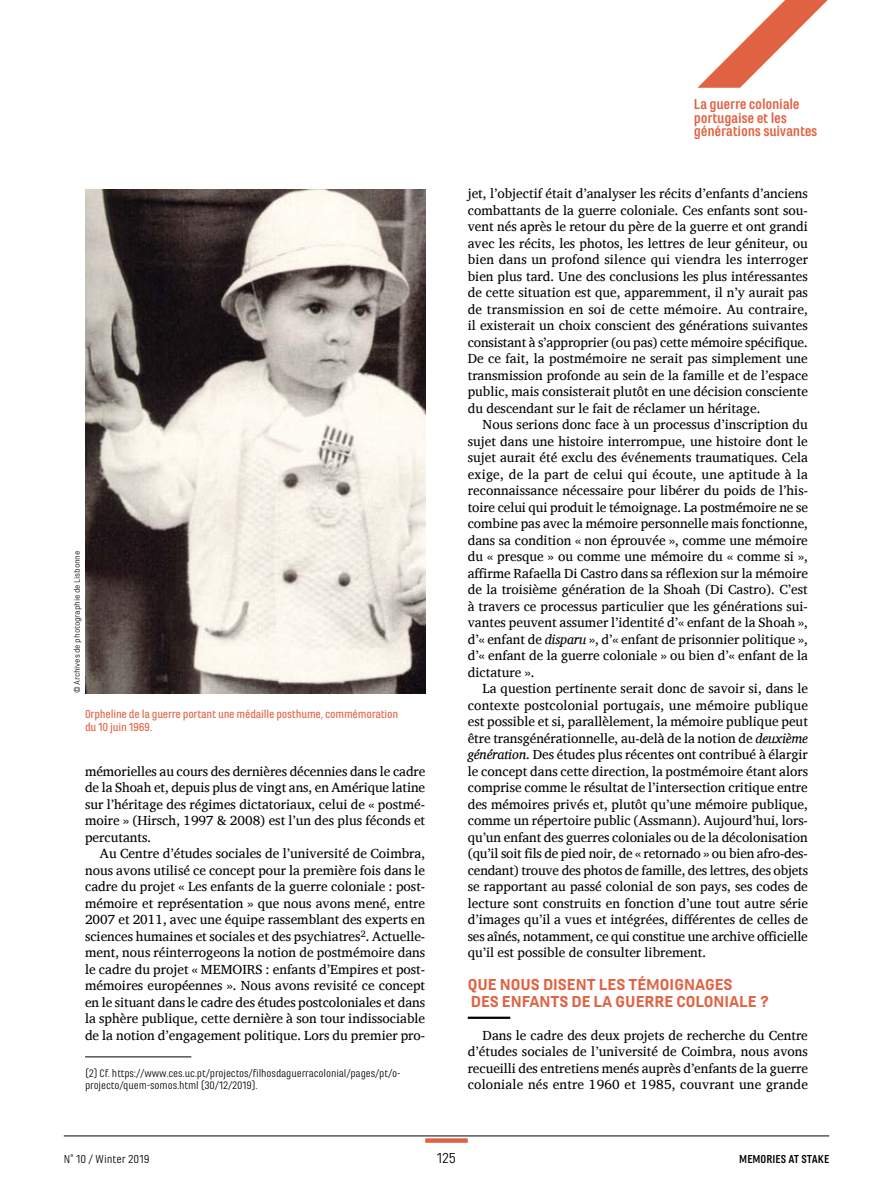
<style>
.page{position:relative;width:893px;height:1191px;background:#fff}
.page>*{position:absolute;margin:0;border:0;box-sizing:border-box;transform-origin:0 0}
.t1{font:900 16.5px/16.5px "Marianina X Wd FY";color:#e06243}
.t2{font:700 15px/13.5px "Marianina Wd FY";letter-spacing:-.02em;color:#e06243}
.t3{font:15px "Marianina Wd FY";color:#000}
.t4{font:13.5px/16.5px "Charis SIL";color:#000;text-align:justify}
.t5{font:500 12px/13.5px "Marianina Wd FY";letter-spacing:-.02em;color:#e06243}
.t6{font:12px "Marianina Wd FY";color:#000}
.t7{font:700 12px "Marianina Wd FY";color:#000}
.t8{font:11.25px/12px "Marianina Wd FY";letter-spacing:-.01em;color:#000}
.t9{font:8.25px "Marianina X Wd FY";letter-spacing:-.02em;color:#000}
.s1{font-style:italic}
</style>
<div class="page">
<svg style="left:697px;top:0;width:131px;height:88px"></svg>
<hr style="left:64px;top:1135px;width:765px;height:1px;background:#000">
<svg style="left:425px;top:1138px;width:43px;height:4px"></svg>
<hr style="left:468px;top:1016px;width:42px;height:3px;background:#000">
<hr style="left:85px;top:1056px;width:106px;height:1px;background:#000">
<img style="left:85px;top:190px;width:340px;height:503px">
<p class="t9" style="left:73px;top:693px;width:144px;rotate:-90deg">© Archives de photographie de Lisbonne</p>
<p class="t5" style="left:85px;top:707px;width:315px">Orpheline de la guerre portant une médaille posthume, commémoration du 10 juin 1969.</p>
<p class="t4" style="left:85px;top:763px;width:342px">mémorielles au cours des dernières décennies dans le cadre de la Shoah et, depuis plus de vingt ans, en Amérique latine sur l’héritage des régimes dictatoriaux, celui de « postmé&shy;moire » (Hirsch, 1997 &amp; 2008) est l’un des plus féconds et percutants.</p>
<p class="t4" style="left:85px;top:845px;width:342px;text-indent:15px">Au Centre d’études sociales de l’université de Coimbra, nous avons utilisé ce concept pour la première fois dans le cadre du projet « Les enfants de la guerre coloniale : post&shy;mémoire et représentation » que nous avons mené, entre 2007 et 2011, avec une équipe rassemblant des experts en sciences humaines et sociales et des psychiatres<sup>2</sup>. Actuelle&shy;ment, nous réinterrogeons la notion de postmémoire dans le cadre du projet « MEMOIRS : enfants d’Empires et post&shy;mémoires européennes ». Nous avons revisité ce concept en le situant dans le cadre des études postcoloniales et dans la sphère publique, cette dernière à son tour indissociable de la notion d’engagement politique. Lors du premier pro-</p>
<p class="t8" style="left:85px;top:1067px;width:317px">(2) Cf. https://www.ces.uc.pt/projectos/filhosdaguerracolonial/pages/pt/o&shy;projecto/quem-somos.html (30/12/2019).</p>
<p class="t2" style="left:694px;top:97px;width:125px">La guerre coloniale portugaise et les générations suivantes</p>
<p class="t4" style="left:468px;top:185px;width:342px">jet, l’objectif était d’analyser les récits d’enfants d’anciens combattants de la guerre coloniale. Ces enfants sont sou&shy;vent nés après le retour du père de la guerre et ont grandi avec les récits, les photos, les lettres de leur géniteur, ou bien dans un profond silence qui viendra les interroger bien plus tard. Une des conclusions les plus intéressantes de cette situation est que, apparemment, il n’y aurait pas de transmission en soi de cette mémoire. Au contraire, il existerait un choix conscient des générations suivantes consistant à s’approprier (ou pas) cette mémoire spécifique.<br>De ce fait, la postmémoire ne serait pas simplement une transmission profonde au sein de la famille et de l’espace public, mais consisterait plutôt en une décision consciente du descendant sur le fait de réclamer un héritage.</p>
<p class="t4" style="left:468px;top:416px;width:342px;text-indent:15px">Nous serions donc face à un processus d’inscription du sujet dans une histoire interrompue, une histoire dont le sujet aurait été exclu des événements traumatiques. Cela exige, de la part de celui qui écoute, une aptitude à la reconnaissance nécessaire pour libérer du poids de l’his&shy;toire celui qui produit le témoignage. La postmémoire ne se combine pas avec la mémoire personnelle mais fonctionne, dans sa condition « non éprouvée », comme une mémoire du « presque » ou comme une mémoire du « comme si », affirme Rafaella Di Castro dans sa réflexion sur la mémoire de la troisième génération de la Shoah (Di Castro). C’est à travers ce processus particulier que les générations sui&shy;vantes peuvent assumer l’identité d’« enfant de la Shoah », d’« enfant de <span class="s1">disparu</span> », d’« enfant de prisonnier politique », d’« enfant de la guerre coloniale » ou bien d’« enfant de la dictature ».</p>
<p class="t4" style="left:468px;top:680px;width:342px;text-indent:15px">La question pertinente serait donc de savoir si, dans le contexte postcolonial portugais, une mémoire publique est possible et si, parallèlement, la mémoire publique peut être transgénérationnelle, au-delà de la notion de <span class="s1">deuxième génération</span>. Des études plus récentes ont contribué à élargir le concept dans cette direction, la postmémoire étant alors comprise comme le résultat de l’intersection critique entre des mémoires privés et, plutôt qu’une mémoire publique, comme un répertoire public (Assmann). Aujourd’hui, lors&shy;qu’un enfant des guerres coloniales ou de la décolonisation (qu’il soit fils de pied noir, de « retornado » ou bien afro-des&shy;cendant) trouve des photos de famille, des lettres, des objets se rapportant au passé colonial de son pays, ses codes de lecture sont construits en fonction d’une tout autre série d’images qu’il a vues et intégrées, différentes de celles de ses aînés, notamment, ce qui constitue une archive officielle qu’il est possible de consulter librement.</p>
<p class="t1" style="left:468px;top:976px;width:303px">QUE NOUS DISENT LES TÉMOIGNAGES<br>DES ENFANTS DE LA GUERRE COLONIALE ?</p>
<p class="t4" style="left:468px;top:1027px;width:342px;text-indent:15px">Dans le cadre des deux projets de recherche du Centre d’études sociales de l’université de Coimbra, nous avons recueilli des entretiens menés auprès d’enfants de la guerre coloniale nés entre 1960 et 1985, couvrant une grande</p>
<p class="t6" style="left:64px;top:1152px;width:87px">N° 10 / Winter 2019</p>
<p class="t3" style="left:437px;top:1149px;width:21px">125</p>
<p class="t7" style="left:739px;top:1152px;width:91px">MEMORIES AT STAKE</p>
</div>
